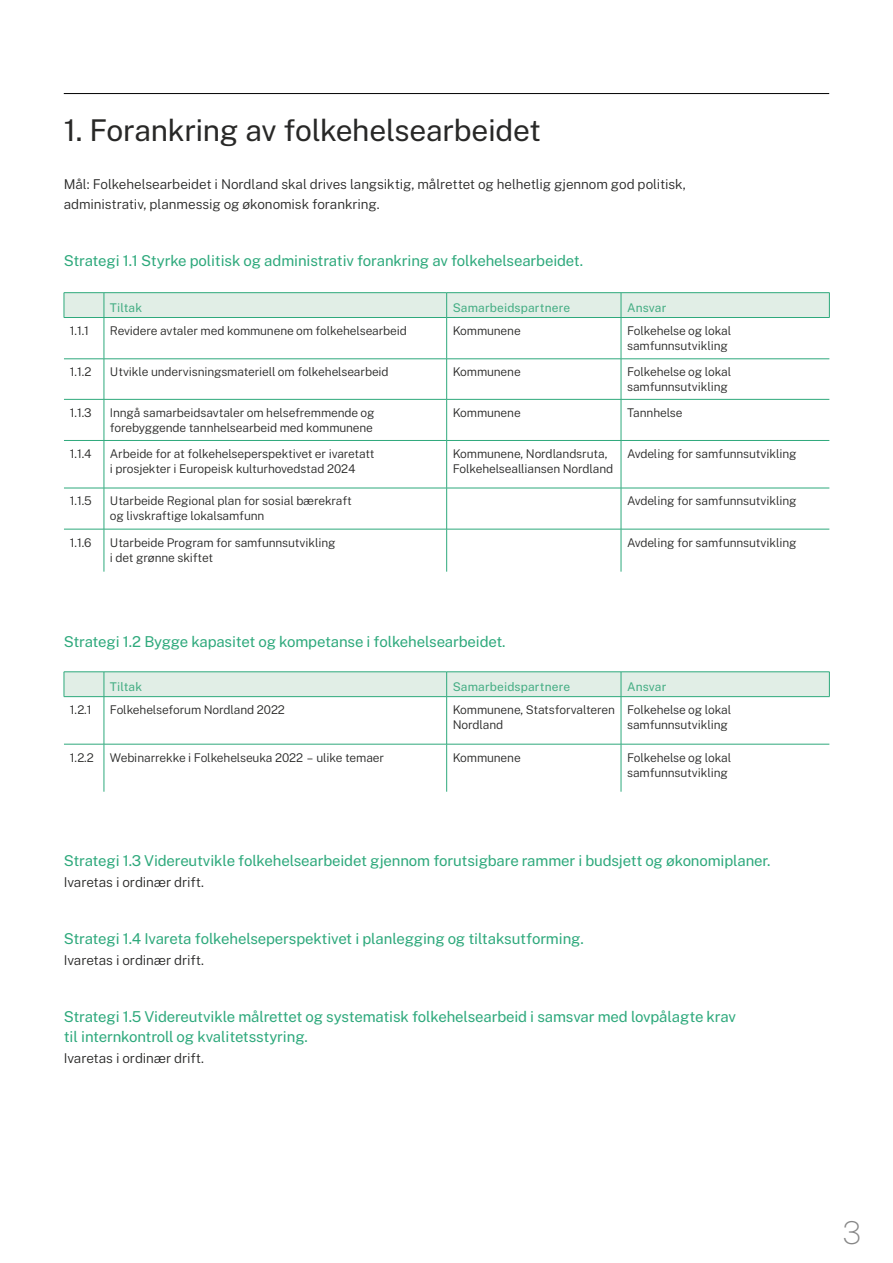
<style>
.page{position:relative;width:893px;height:1263px;background:#fff}
.page>*{position:absolute;margin:0;border:0;box-sizing:border-box;transform-origin:0 0}
.Sidetall_H{font:100 31.5px "Public Sans";color:#878787}
.t1{font:100 30px "Public Sans";letter-spacing:-.015em;color:#282827}
.brødtekst3{font:100 15px/20.2px "Public Sans";letter-spacing:-.01em;color:#2ea97c}
.brødtekst3-2{font:100 13.5px/20.2px "Public Sans";letter-spacing:-.01em;color:#282827}
.brødtekst3-3{font:100 12px/15px "Public Sans";letter-spacing:-.01em;color:#282827}
.t2{font:100 12px "Public Sans";letter-spacing:.01em;color:#43ad83}
</style>
<div class="page">
<hr style="left:64px;top:93px;width:765px;height:1px;background:#000">
<hr style="left:64px;top:292px;width:40px;height:1px;background:#2ea97c">
<hr style="left:104px;top:292px;width:343px;height:1px;background:#2ea97c">
<hr style="left:447px;top:292px;width:174px;height:1px;background:#2ea97c">
<hr style="left:621px;top:292px;width:209px;height:1px;background:#2ea97c">
<div style="left:64px;top:293px;width:766px;height:24px;background:#e1eee6"></div>
<hr style="left:64px;top:317px;width:40px;height:1px;background:#2ea97c">
<hr style="left:104px;top:318px;width:1px;height:41px;background:#2ea97c">
<hr style="left:104px;top:317px;width:343px;height:1px;background:#2ea97c">
<hr style="left:446px;top:318px;width:1px;height:41px;background:#2ea97c">
<hr style="left:447px;top:317px;width:174px;height:1px;background:#2ea97c">
<hr style="left:621px;top:318px;width:1px;height:41px;background:#2ea97c">
<hr style="left:621px;top:317px;width:209px;height:1px;background:#2ea97c">
<hr style="left:64px;top:359px;width:40px;height:1px;background:#2ea97c">
<hr style="left:64px;top:399px;width:40px;height:1px;background:#2ea97c">
<hr style="left:64px;top:440px;width:40px;height:1px;background:#2ea97c">
<hr style="left:64px;top:488px;width:40px;height:1px;background:#2ea97c">
<hr style="left:104px;top:359px;width:1px;height:40px;background:#2ea97c">
<hr style="left:104px;top:400px;width:1px;height:40px;background:#2ea97c">
<hr style="left:104px;top:441px;width:1px;height:47px;background:#2ea97c">
<hr style="left:104px;top:488px;width:1px;height:41px;background:#2ea97c">
<hr style="left:104px;top:359px;width:343px;height:1px;background:#2ea97c">
<hr style="left:104px;top:399px;width:343px;height:1px;background:#2ea97c">
<hr style="left:104px;top:440px;width:343px;height:1px;background:#2ea97c">
<hr style="left:104px;top:488px;width:343px;height:1px;background:#2ea97c">
<hr style="left:446px;top:359px;width:1px;height:40px;background:#2ea97c">
<hr style="left:446px;top:400px;width:1px;height:40px;background:#2ea97c">
<hr style="left:446px;top:441px;width:1px;height:47px;background:#2ea97c">
<hr style="left:446px;top:488px;width:1px;height:41px;background:#2ea97c">
<hr style="left:447px;top:359px;width:174px;height:1px;background:#2ea97c">
<hr style="left:447px;top:399px;width:174px;height:1px;background:#2ea97c">
<hr style="left:447px;top:440px;width:174px;height:1px;background:#2ea97c">
<hr style="left:447px;top:488px;width:174px;height:1px;background:#2ea97c">
<hr style="left:621px;top:359px;width:1px;height:40px;background:#2ea97c">
<hr style="left:621px;top:400px;width:1px;height:40px;background:#2ea97c">
<hr style="left:621px;top:441px;width:1px;height:47px;background:#2ea97c">
<hr style="left:621px;top:488px;width:1px;height:41px;background:#2ea97c">
<hr style="left:621px;top:359px;width:208px;height:1px;background:#2ea97c">
<hr style="left:621px;top:399px;width:208px;height:1px;background:#2ea97c">
<hr style="left:621px;top:440px;width:208px;height:1px;background:#2ea97c">
<hr style="left:621px;top:488px;width:208px;height:1px;background:#2ea97c">
<hr style="left:64px;top:529px;width:40px;height:1px;background:#2ea97c">
<hr style="left:104px;top:529px;width:1px;height:43px;background:#2ea97c">
<hr style="left:104px;top:529px;width:343px;height:1px;background:#2ea97c">
<hr style="left:446px;top:529px;width:1px;height:43px;background:#2ea97c">
<hr style="left:447px;top:529px;width:174px;height:1px;background:#2ea97c">
<hr style="left:621px;top:529px;width:1px;height:43px;background:#2ea97c">
<hr style="left:621px;top:529px;width:208px;height:1px;background:#2ea97c">
<hr style="left:64px;top:671px;width:40px;height:1px;background:#2ea97c">
<hr style="left:104px;top:671px;width:343px;height:1px;background:#2ea97c">
<hr style="left:447px;top:671px;width:174px;height:1px;background:#2ea97c">
<hr style="left:621px;top:671px;width:209px;height:1px;background:#2ea97c">
<div style="left:64px;top:672px;width:766px;height:24px;background:#e1eee6"></div>
<hr style="left:64px;top:696px;width:40px;height:1px;background:#2ea97c">
<hr style="left:104px;top:697px;width:1px;height:47px;background:#2ea97c">
<hr style="left:104px;top:696px;width:343px;height:1px;background:#2ea97c">
<hr style="left:447px;top:696px;width:174px;height:1px;background:#2ea97c">
<hr style="left:446px;top:697px;width:1px;height:47px;background:#2ea97c">
<hr style="left:621px;top:697px;width:1px;height:47px;background:#2ea97c">
<hr style="left:621px;top:696px;width:209px;height:1px;background:#2ea97c">
<hr style="left:64px;top:744px;width:40px;height:1px;background:#2ea97c">
<hr style="left:104px;top:744px;width:1px;height:48px;background:#2ea97c">
<hr style="left:104px;top:744px;width:343px;height:1px;background:#2ea97c">
<hr style="left:447px;top:744px;width:174px;height:1px;background:#2ea97c">
<hr style="left:446px;top:744px;width:1px;height:48px;background:#2ea97c">
<hr style="left:621px;top:744px;width:1px;height:48px;background:#2ea97c">
<hr style="left:621px;top:744px;width:208px;height:1px;background:#2ea97c">
<p class="t1" style="left:64px;top:108px;width:479px">1. Forankring av folkehelsearbeidet</p>
<p class="brødtekst3-2" style="left:64px;top:173px;width:624px">Mål: Folkehelsearbeidet i Nordland skal drives langsiktig, målrettet og helhetlig gjennom god politisk, administrativ, planmessig og økonomisk forankring.</p>
<p class="brødtekst3" style="left:64px;top:250px;width:521px">Strategi 1.1 Styrke politisk og administrativ forankring av folkehelsearbeidet.</p>
<p class="t2" style="left:110px;top:298px;width:34px">Tiltak</p>
<p class="t2" style="left:453px;top:298px;width:119px">Samarbeidspartnere</p>
<p class="t2" style="left:627px;top:298px;width:41px">Ansvar</p>
<p class="brødtekst3-3" style="left:70px;top:322px;width:21px">1.1.1</p>
<p class="brødtekst3-3" style="left:110px;top:322px;width:298px">Revidere avtaler med kommunene om folkehelsearbeid</p>
<p class="brødtekst3-3" style="left:453px;top:322px;width:70px">Kommunene</p>
<p class="brødtekst3-3" style="left:627px;top:322px;width:106px">Folkehelse og lokal samfunnsutvikling</p>
<p class="brødtekst3-3" style="left:70px;top:364px;width:23px">1.1.2</p>
<p class="brødtekst3-3" style="left:110px;top:364px;width:280px">Utvikle undervisningsmateriell om folkehelsearbeid</p>
<p class="brødtekst3-3" style="left:453px;top:364px;width:70px">Kommunene</p>
<p class="brødtekst3-3" style="left:627px;top:364px;width:106px">Folkehelse og lokal samfunnsutvikling</p>
<p class="brødtekst3-3" style="left:70px;top:404px;width:23px">1.1.3</p>
<p class="brødtekst3-3" style="left:110px;top:404px;width:266px">Inngå samarbeidsavtaler om helsefremmende og forebyggende tannhelsearbeid med kommunene</p>
<p class="brødtekst3-3" style="left:453px;top:404px;width:70px">Kommunene</p>
<p class="brødtekst3-3" style="left:627px;top:404px;width:57px">Tannhelse</p>
<p class="brødtekst3-3" style="left:70px;top:445px;width:23px">1.1.4</p>
<p class="brødtekst3-3" style="left:110px;top:445px;width:266px">Arbeide for at folkehelseperspektivet er ivaretatt i prosjekter i Europeisk kulturhovedstad 2024</p>
<p class="brødtekst3-3" style="left:453px;top:445px;width:162px">Kommunene, Nordlandsruta,<br>Folkehelsealliansen Nordland</p>
<p class="brødtekst3-3" style="left:627px;top:445px;width:171px">Avdeling for samfunnsutvikling</p>
<p class="brødtekst3-3" style="left:70px;top:493px;width:23px">1.1.5</p>
<p class="brødtekst3-3" style="left:110px;top:493px;width:243px">Utarbeide Regional plan for sosial bærekraft og livskraftige lokalsamfunn</p>
<p class="brødtekst3-3" style="left:627px;top:493px;width:171px">Avdeling for samfunnsutvikling</p>
<p class="brødtekst3-3" style="left:70px;top:534px;width:23px">1.1.6</p>
<p class="brødtekst3-3" style="left:110px;top:534px;width:227px">Utarbeide Program for samfunnsutvikling i det grønne skiftet</p>
<p class="brødtekst3-3" style="left:627px;top:534px;width:171px">Avdeling for samfunnsutvikling</p>
<p class="brødtekst3" style="left:64px;top:630px;width:443px">Strategi 1.2 Bygge kapasitet og kompetanse i folkehelsearbeidet.</p>
<p class="t2" style="left:110px;top:678px;width:34px">Tiltak</p>
<p class="t2" style="left:453px;top:678px;width:119px">Samarbeidspartnere</p>
<p class="t2" style="left:627px;top:678px;width:41px">Ansvar</p>
<p class="brødtekst3-3" style="left:70px;top:701px;width:23px">1.2.1</p>
<p class="brødtekst3-3" style="left:110px;top:701px;width:176px">Folkehelseforum Nordland 2022</p>
<p class="brødtekst3-3" style="left:453px;top:701px;width:164px">Kommunene, Statsforvalteren<br>Nordland</p>
<p class="brødtekst3-3" style="left:627px;top:701px;width:106px">Folkehelse og lokal samfunnsutvikling</p>
<p class="brødtekst3-3" style="left:70px;top:749px;width:25px">1.2.2</p>
<p class="brødtekst3-3" style="left:110px;top:749px;width:276px">Webinarrekke i Folkehelseuka 2022 – ulike temaer</p>
<p class="brødtekst3-3" style="left:453px;top:749px;width:70px">Kommunene</p>
<p class="brødtekst3-3" style="left:627px;top:749px;width:106px">Folkehelse og lokal samfunnsutvikling</p>
<p class="brødtekst3" style="left:64px;top:850px;width:708px">Strategi 1.3 Videreutvikle folkehelsearbeidet gjennom forutsigbare rammer i budsjett og økonomiplaner.</p>
<p class="brødtekst3-2" style="left:64px;top:871px;width:142px">Ivaretas i ordinær drift.</p>
<p class="brødtekst3" style="left:64px;top:928px;width:521px">Strategi 1.4 Ivareta folkehelseperspektivet i planlegging og tiltaksutforming.</p>
<p class="brødtekst3-2" style="left:64px;top:949px;width:142px">Ivaretas i ordinær drift.</p>
<p class="brødtekst3" style="left:64px;top:1005px;width:674px">Strategi 1.5 Videreutvikle målrettet og systematisk folkehelsearbeid i samsvar med lovpålagte krav til internkontroll og kvalitetsstyring.</p>
<p class="brødtekst3-2" style="left:64px;top:1047px;width:142px">Ivaretas i ordinær drift.</p>
<p class="Sidetall_H" style="left:842px;top:1209px;width:20px">3</p>
</div>
